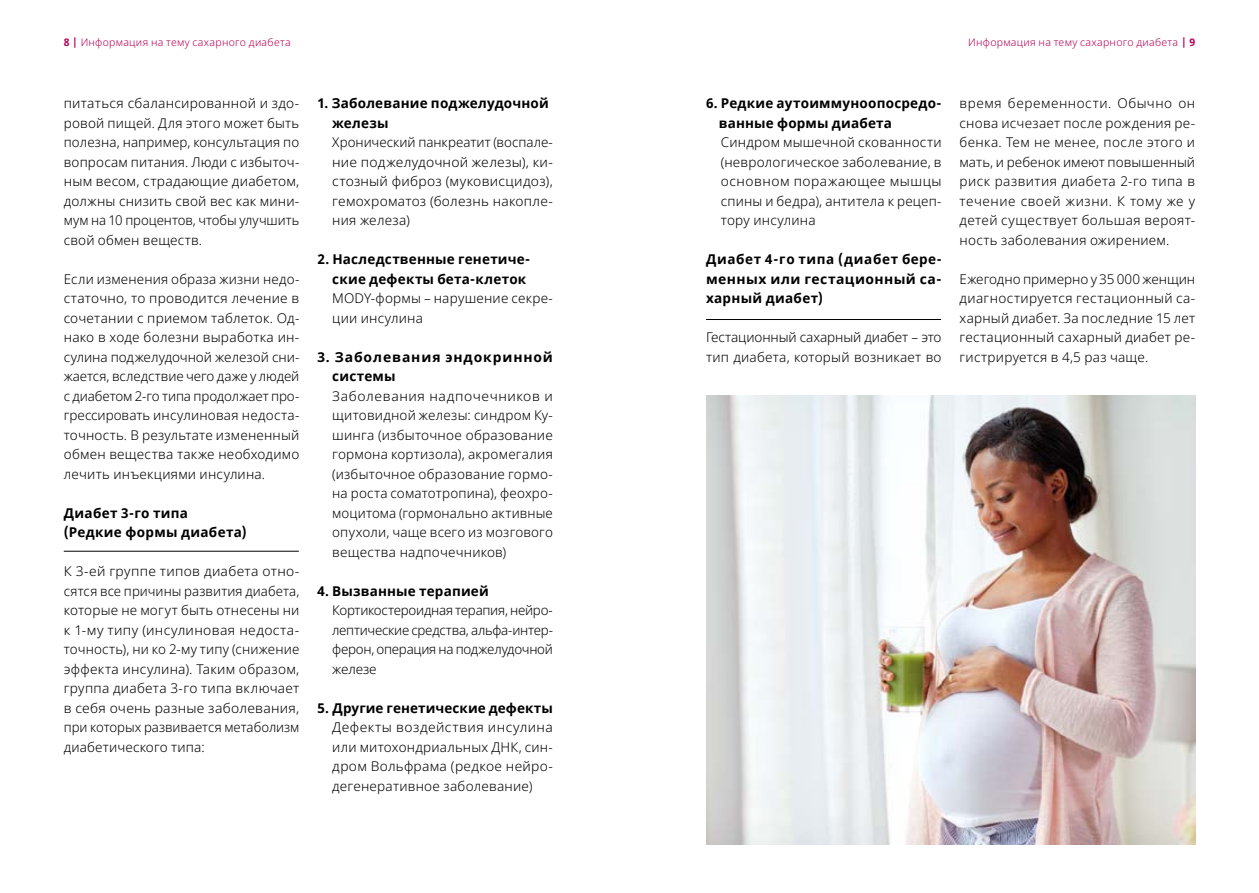
<style>
.page{position:relative;width:1259px;height:893px;background:#fff}
.page>*{position:absolute;margin:0;border:0;box-sizing:border-box;transform-origin:0 0}
._9pt_Light_s_Fließte{font:300 13.5px/19.5px "Noto Sans";letter-spacing:.015em;color:#000;text-align:justify}
.Fließtext_9pt_Frutig{font:300 13.5px/19.5px "Noto Sans";letter-spacing:.015em;color:#000;text-align:justify}
._9pt_Light_s_Fließte-2{font:700 13.5px/19.5px "Noto Sans";letter-spacing:.02em;color:#000}
._9pt_Light_s_Fließte-3{font:700 13.5px/19.5px "Noto Sans";letter-spacing:.06em;color:#000}
.t1{font:300 10.5px "Noto Sans";letter-spacing:.025em;color:#b60056}
.s1{font-weight:700}
</style>
<div class="page">
<hr style="left:64px;top:551px;width:235px;height:1px;background:#000">
<hr style="left:706px;top:319px;width:235px;height:1px;background:#000">
<img style="left:706px;top:396px;width:489px;height:448px">
<p class="t1" style="left:64px;top:35px;width:228px"><span class="s1">8 |</span> Информация на тему сахарного диабета</p>
<p class="_9pt_Light_s_Fließte" style="left:64px;top:94px;width:237px">питаться сбалансированной и здо&shy;ровой пищей. Для этого может быть полезна, например, консультация по вопросам питания. Люди с избыточ&shy;ным весом, страдающие диабетом, должны снизить свой вес как мини&shy;мум на 10 процентов, чтобы улучшить свой обмен веществ.</p>
<p class="_9pt_Light_s_Fließte" style="left:64px;top:269px;width:237px">Если изменения образа жизни недо&shy;статочно, то проводится лечение в сочетании с приемом таблеток. Од&shy;нако в ходе болезни выработка ин&shy;сулина поджелудочной железой сни&shy;жается, вследствие чего даже у людей с диабетом 2-го типа продолжает про&shy;грессировать инсулиновая недоста&shy;точность. В результате измененный обмен вещества также необходимо лечить инъекциями инсулина.</p>
<p class="_9pt_Light_s_Fließte-2" style="left:64px;top:503px;width:126px">Диабет 3-го типа</p>
<p class="_9pt_Light_s_Fließte-2" style="left:64px;top:523px;width:184px">(Редкие формы диабета)</p>
<p class="_9pt_Light_s_Fließte" style="left:64px;top:562px;width:237px">К 3-ей группе типов диабета отно&shy;сятся все причины развития диабета, которые не могут быть отнесены ни к 1-му типу (инсулиновая недоста&shy;точность), ни ко 2-му типу (снижение эффекта инсулина). Таким образом, группа диабета 3-го типа включает в себя очень разные заболевания, при которых развивается метаболизм диабетического типа:</p>
<p class="_9pt_Light_s_Fließte-2" style="left:332px;top:94px;width:218px;text-indent:-15px">1. Заболевание поджелудочной железы</p>
<p class="_9pt_Light_s_Fließte" style="left:332px;top:133px;width:222px">Хронический панкреатит (воспале&shy;ние поджелудочной железы), ки&shy;стозный фиброз (муковисцидоз), гемохроматоз (болезнь накопле&shy;ния железа)</p>
<p class="_9pt_Light_s_Fließte-2" style="left:317px;top:250px;width:214px;text-align:right">2. Наследственные генетиче&shy;ские дефекты бета-клеток</p>
<p class="_9pt_Light_s_Fließte" style="left:332px;top:289px;width:222px">MODY-формы – нарушение секре&shy;ции инсулина</p>
<p class="_9pt_Light_s_Fließte-3" style="left:332px;top:347px;width:222px;text-indent:-15px">3. Заболевания эндокринной системы</p>
<p class="_9pt_Light_s_Fließte" style="left:332px;top:386px;width:222px">Заболевания надпочечников и щитовидной железы: синдром Ку&shy;шинга (избыточное образование гормона кортизола), акромегалия (избыточное образование гормо&shy;на роста соматотропина), феохро&shy;моцитома (гормонально активные опухоли, чаще всего из мозгового вещества надпочечников)</p>
<p class="_9pt_Light_s_Fließte-2" style="left:317px;top:581px;width:173px">4. Вызванные терапией</p>
<p class="_9pt_Light_s_Fließte" style="left:332px;top:601px;width:222px">Кортикостероидная терапия, нейро&shy;лептические средства, альфа-интер&shy;ферон, операция на поджелудочной железе</p>
<p class="_9pt_Light_s_Fließte-2" style="left:317px;top:698px;width:237px">5. Другие генетические дефекты</p>
<p class="_9pt_Light_s_Fließte" style="left:332px;top:718px;width:222px">Дефекты воздействия инсулина или митохондриальных ДНК, син&shy;дром Вольфрама (редкое нейро&shy;дегенеративное заболевание)</p>
<p class="t1" style="left:968px;top:35px;width:228px">Информация на тему сахарного диабета <span class="s1">| 9</span></p>
<p class="_9pt_Light_s_Fließte-2" style="left:719px;top:94px;width:224px;text-indent:-13px">6. Редкие аутоиммуноопосредо&shy;ванные формы диабета</p>
<p class="_9pt_Light_s_Fließte" style="left:721px;top:133px;width:222px">Синдром мышечной скованности (неврологическое заболевание, в основном поражающее мышцы спины и бедра), антитела к рецеп&shy;тору инсулина</p>
<p class="_9pt_Light_s_Fließte-2" style="left:706px;top:250px;width:237px;text-align:justify">Диабет 4-го типа (диабет бере&shy;менных или гестационный са&shy;харный диабет)</p>
<p class="Fließtext_9pt_Frutig" style="left:706px;top:328px;width:237px">Гестационный сахарный диабет – это тип диабета, который возникает во</p>
<p class="Fließtext_9pt_Frutig" style="left:959px;top:94px;width:237px">время беременности. Обычно он снова исчезает после рождения ре&shy;бенка. Тем не менее, после этого и мать, и ребенок имеют повышенный риск развития диабета 2-го типа в течение своей жизни. К тому же у детей существует большая вероят&shy;ность заболевания ожирением.</p>
<p class="Fließtext_9pt_Frutig" style="left:959px;top:269px;width:237px">Ежегодно примерно у 35 000 женщин диагностируется гестационный са&shy;харный диабет. За последние 15 лет гестационный сахарный диабет ре&shy;гистрируется в 4,5 раз чаще.</p>
</div>
